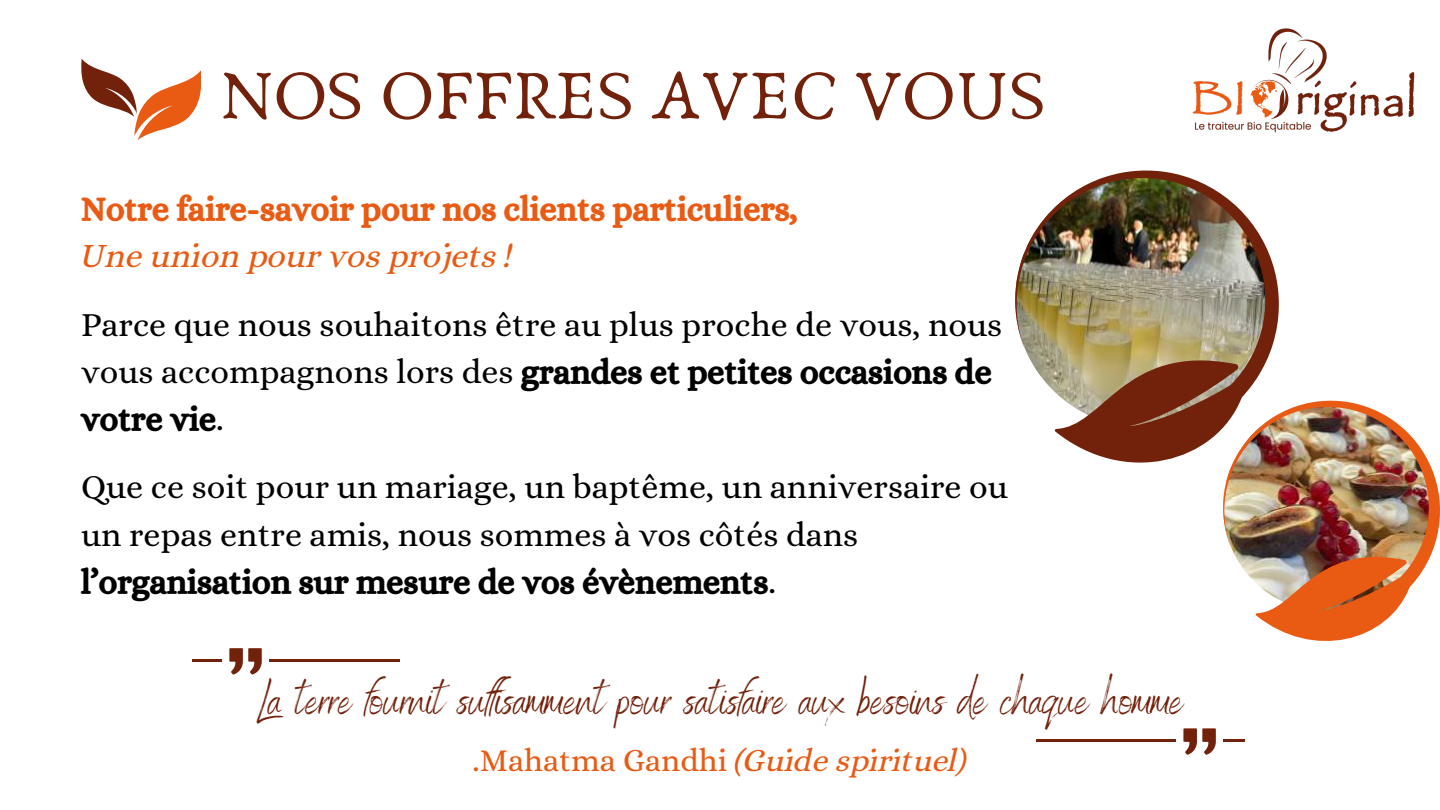
<style>
.page{position:relative;width:1440px;height:810px;background:#fff}
.page>*{position:absolute;margin:0;border:0;box-sizing:border-box;transform-origin:0 0}
.t1{font:72px "Anaktoria";color:#72210a}
.t2{font:46px "Benedict";color:#72210a}
.t3{font:34px/47.2px "Alice";color:#000}
.t4{font:34px/47.2px "CA Generated";color:#000}
.t5{font:34px/47.2px "CA Generated";color:#e95a12}
.t6{font:32px "CA Generated";color:#e95a12}
.s1{font-family:"Alice"}
</style>
<div class="page">
<svg style="left:81px;top:59px;width:120px;height:81px"></svg>
<svg style="left:229px;top:648px;width:33px;height:27px"></svg>
<hr style="left:192px;top:659px;width:30px;height:3px;background:#72210a">
<hr style="left:270px;top:659px;width:130px;height:3px;background:#72210a">
<svg style="left:1183px;top:728px;width:33px;height:27px"></svg>
<hr style="left:1036px;top:739px;width:140px;height:3px;background:#72210a">
<hr style="left:1224px;top:739px;width:21px;height:3px;background:#72210a">
<img style="left:1192px;top:72px;width:223px;height:61px">
<div style="left:1247px;top:79px;width:46px;height:40px;background:#fff"></div>
<svg style="left:1251px;top:72px;width:121px;height:47px"></svg>
<div style="left:1263px;top:6px;width:68px;height:73px;background:#fff"></div>
<img style="left:1266px;top:28px;width:61px;height:56px">
<img style="left:1015px;top:171px;width:264px;height:292px">
<img style="left:1223px;top:401px;width:217px;height:240px">
<h1 class="t1" style="left:219px;top:51px;width:828px">NOS OFFRES AVEC VOUS</h1>
<p class="t5" style="left:81px;top:185px;width:718px">Notre faire-savoir pour nos clients particuliers,<br>Une union pour vos projets !</p>
<p class="t3" style="left:81px;top:301px;width:923px">Parce que nous souhaitons être au plus proche de vous, nous</p>
<p class="t4" style="left:81px;top:348px;width:912px"><span class="s1">vous accompagnons lors des</span> grandes et petites occasions de votre vie<span class="s1">.</span></p>
<p class="t3" style="left:81px;top:463px;width:929px">Que ce soit pour un mariage, un baptême, un anniversaire ou un repas entre amis, nous sommes à vos côtés dans</p>
<p class="t4" style="left:81px;top:558px;width:697px">l’organisation sur mesure de vos évènements<span class="s1">.</span></p>
<h2 class="t2" style="left:257px;top:670px;width:928px">La terre fournit sufisamment pour satisfaire aux besoins de chaque homme</h2>
<p class="t6" style="left:473px;top:742px;width:496px"><span class="s1">.Mahatma Gandhi</span> (Guide spirituel)</p>
</div>
